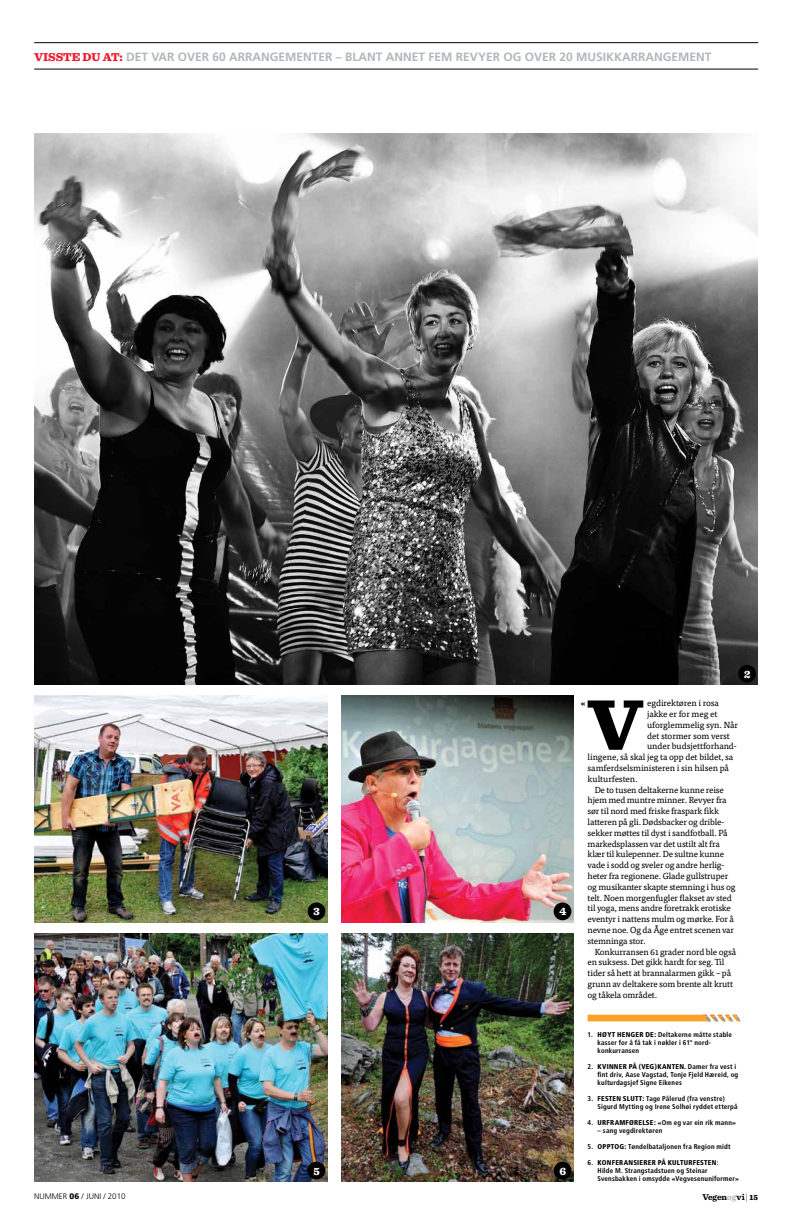
<style>
.page{position:relative;width:792px;height:1224px;background:#fff}
.page>*{position:absolute;margin:0;border:0;box-sizing:border-box;transform-origin:0 0}
.t1{font:900 74.5px "Sentinel";color:#000}
.t2{font:700 12px "Frutiger";color:#b0b7bb}
.t3{font:900 11.2px "Sentinel";color:#fff}
.t4{font:8.8px "Tisa OT";letter-spacing:-.02em;color:#000}
.t5{font:700 8.8px "Sentinel";letter-spacing:-.015em;color:#000}
.t6{font:900 8.8px "Sentinel";color:#000}
.t7{font:300 8px "Frutiger";color:#000}
.t8{font:700 condensed 7px/8px "Frutiger";letter-spacing:.02em;color:#000}
.s1{font-family:"Sentinel";font-weight:900;color:#ed1c2e}
.s2{font-weight:900}
.s3{font-family:"Sentinel";font-weight:900;font-stretch:normal}
.s4{color:#b0b7bb}
.s5{font-weight:300;font-size:9.6px}
.s6{font-weight:900;font-size:8px}
</style>
<div class="page">
<hr style="left:34px;top:69px;width:724px;height:1px;background:#000">
<hr style="left:34px;top:42px;width:724px;height:1px;background:#000">
<img style="left:34px;top:134px;width:724px;height:551px">
<img style="left:342px;top:933px;width:231px;height:248px">
<img style="left:342px;top:695px;width:231px;height:227px">
<img style="left:34px;top:933px;width:293px;height:248px">
<img style="left:34px;top:695px;width:293px;height:227px">
<div style="left:308px;top:902px;width:17px;height:18px;background:#000;border-radius:50%"></div>
<div style="left:554px;top:902px;width:17px;height:18px;background:#000;border-radius:50%"></div>
<div style="left:308px;top:1162px;width:17px;height:17px;background:#000;border-radius:50%"></div>
<div style="left:738px;top:665px;width:18px;height:18px;background:#000;border-radius:50%"></div>
<div style="left:554px;top:1162px;width:17px;height:17px;background:#000;border-radius:50%"></div>
<svg style="left:588px;top:1015px;width:153px;height:6px"></svg>
<h2 class="t2" style="left:34px;top:49px;width:679px"><span class="s1">VISSTE DU AT:</span> DET VAR OVER 60 ARRANGEMENTER – BLANT ANNET FEM REVYER OG OVER 20 MUSIKKARRANGEMENT</h2>
<p class="t3" style="left:744px;top:665px;width:8px">2</p>
<p class="t3" style="left:314px;top:903px;width:8px">3</p>
<p class="t3" style="left:559px;top:903px;width:8px">4</p>
<p class="t3" style="left:314px;top:1162px;width:8px">5</p>
<p class="t3" style="left:559px;top:1162px;width:8px">6</p>
<h1 class="t1" style="left:587px;top:665px;width:58px">V</h1>
<p class="t4" style="left:647px;top:698px;width:73px">egdirektøren i rosa</p>
<p class="t6" style="left:581px;top:696px;width:6px">«</p>
<p class="t4" style="left:647px;top:709px;width:72px">jakke er for meg et</p>
<p class="t4" style="left:647px;top:720px;width:92px">uforglemmelig syn. Når</p>
<p class="t4" style="left:647px;top:730px;width:84px">det stormer som verst</p>
<p class="t4" style="left:647px;top:741px;width:91px">under budsjettforhand-</p>
<p class="t4" style="left:588px;top:752px;width:147px">lingene, så skal jeg ta opp det bildet, sa</p>
<p class="t4" style="left:588px;top:763px;width:143px">samferdselsministeren i sin hilsen på</p>
<p class="t4" style="left:588px;top:774px;width:51px">kulturfesten.</p>
<p class="t4" style="left:595px;top:784px;width:131px">De to tusen deltakerne kunne reise</p>
<p class="t4" style="left:588px;top:795px;width:140px">hjem med muntre minner. Revyer fra</p>
<p class="t4" style="left:588px;top:806px;width:133px">sør til nord med friske fraspark fikk</p>
<p class="t4" style="left:588px;top:817px;width:138px">latteren på gli. Dødsbacker og drible-</p>
<p class="t4" style="left:588px;top:828px;width:141px">sekker møttes til dyst i sandfotball. På</p>
<p class="t4" style="left:588px;top:838px;width:134px">markedsplassen var det ustilt alt fra</p>
<p class="t4" style="left:588px;top:849px;width:138px">klær til kulepenner. De sultne kunne</p>
<p class="t4" style="left:588px;top:860px;width:138px">vade i sodd og sveler og andre herlig-</p>
<p class="t4" style="left:588px;top:871px;width:142px">heter fra regionene. Glade gullstruper</p>
<p class="t4" style="left:588px;top:882px;width:150px">og musikanter skapte stemning i hus og</p>
<p class="t4" style="left:588px;top:892px;width:146px">telt. Noen morgenfugler flakset av sted</p>
<p class="t4" style="left:588px;top:903px;width:145px">til yoga, mens andre foretrakk erotiske</p>
<p class="t4" style="left:588px;top:914px;width:148px">eventyr i nattens mulm og mørke. For å</p>
<p class="t4" style="left:588px;top:925px;width:148px">nevne noe. Og da Åge entret scenen var</p>
<p class="t4" style="left:588px;top:936px;width:60px">stemninga stor.</p>
<p class="t4" style="left:595px;top:946px;width:143px">Konkurransen 61 grader nord ble også</p>
<p class="t4" style="left:588px;top:957px;width:138px">en suksess. Det gikk hardt for seg. Til</p>
<p class="t4" style="left:588px;top:968px;width:145px">tider så hett at brannalarmen gikk – på</p>
<p class="t4" style="left:588px;top:979px;width:147px">grunn av deltakere som brente alt krutt</p>
<p class="t4" style="left:588px;top:990px;width:71px">og tåkela området.</p>
<p class="t8" style="left:598px;top:1031px;width:136px;text-indent:-10px">1. <span class="s2">HØYT HENGER DE:</span> Deltakerne måtte stable kasser for å få tak i nøkler i 61° nord&shy;konkurransen</p>
<p class="t8" style="left:598px;top:1063px;width:142px;text-indent:-10px">2. <span class="s2">KVINNER PÅ (VEG)KANTEN.</span> Damer fra vest i fint driv, Aase Vagstad, Tonje Fjeld Hæreid, og kulturdagsjef Signe Eikenes</p>
<p class="t8" style="left:598px;top:1095px;width:142px;text-indent:-10px">3. <span class="s2">FESTEN SLUTT:</span> Tage Pålerud (fra venstre)<br>Sigurd Mytting og Irene Solhøi ryddet etterpå</p>
<p class="t8" style="left:588px;top:1119px;width:150px">4. <span class="s2">URFRAMFØRELSE:</span> <span class="s3">«</span>Om eg var ein rik mann<span class="s3">»</span></p>
<p class="t8" style="left:598px;top:1127px;width:66px">– sang vegdirektøren</p>
<p class="t8" style="left:588px;top:1143px;width:144px">5. <span class="s2">OPPTOG:</span> Tøndelbataljonen fra Region midt</p>
<p class="t8" style="left:598px;top:1159px;width:143px;text-indent:-10px">6. <span class="s2">KONFERANSIERER PÅ KULTURFESTEN</span>:<br>Hilde M. Strangstadstuen og Steinar<br>Svensbakken i omsydde <span class="s3">«</span>Vegvesenuniformer<span class="s3">»</span></p>
<p class="t7" style="left:34px;top:1192px;width:93px">NUMMER <span class="s2">06</span> / JUNI / 2010</p>
<p class="t5" style="left:702px;top:1190px;width:57px">Vegen<span class="s4">og</span>vi<span class="s5">|</span> <span class="s6">15</span></p>
</div>
